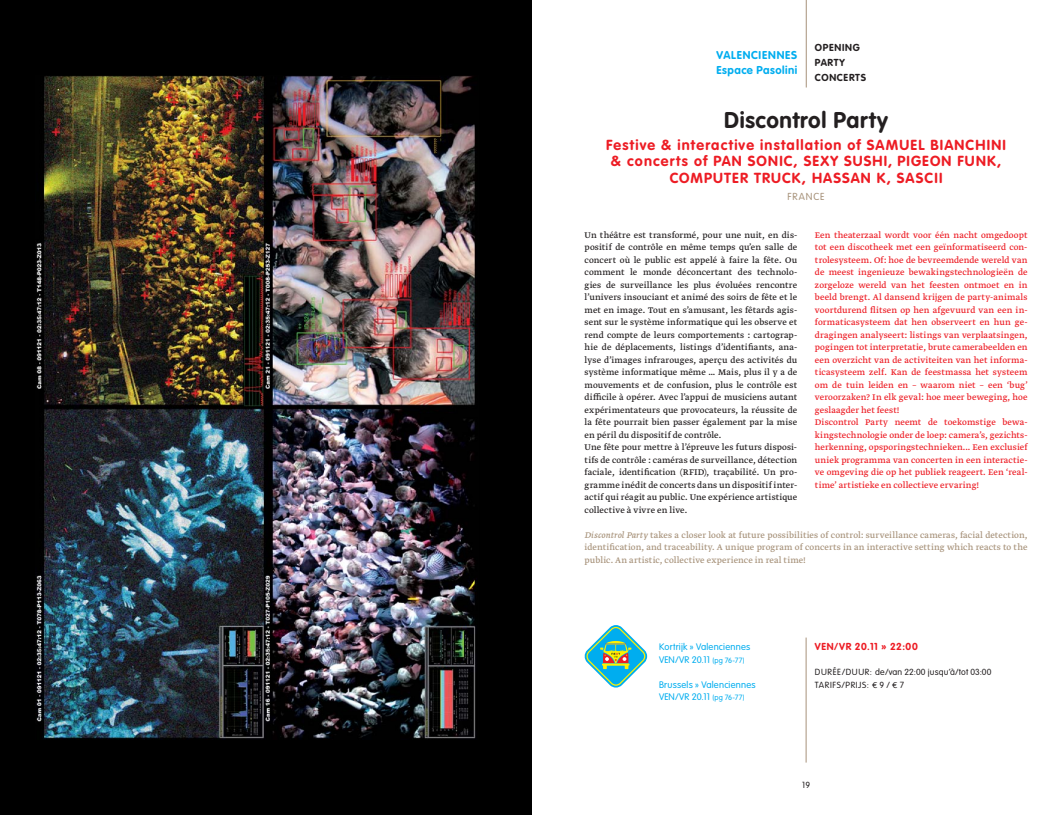
<style>
.page{position:relative;width:1063px;height:815px;background:#fff}
.page>*{position:absolute;margin:0;border:0;box-sizing:border-box;transform-origin:0 0}
.t1{font:700 22.5px "VAG Rounded";letter-spacing:.025em;color:#231f20}
.t2{font:700 14.38px/16.2px "VAG Rounded";letter-spacing:.08em;color:#ed1c24;text-align:center}
.t3{font:700 11.25px/15px "VAG Rounded";letter-spacing:.045em;color:#00adef}
.t4{font:700 10px/15px "VAG Rounded";letter-spacing:.07em;color:#231f20}
.t5{font:700 10px "VAG Rounded";letter-spacing:.06em;color:#ed1c24}
.t6{font:300 10px "VAG Rounded";letter-spacing:.085em;color:#a7927a}
.t7{font:9.75px/12.5px "Greta Text";letter-spacing:.01em;color:#231f20}
.t8{font:9.75px/12.5px "Greta Text";letter-spacing:.015em;color:#ed1c24}
.t9{font:9.75px/12.5px "Greta Text";letter-spacing:.01em;color:#a7927a;text-align:justify}
.t10{font:300 9.38px/12.5px "VAG Rounded";letter-spacing:.025em;color:#00adef}
.t11{font:300 8.75px/12.5px "VAG Rounded";letter-spacing:.04em;color:#231f20}
.s1{font-style:italic}
.s2{font-size:7.5px}
.s3{font-family:"Euro Sans ITC";font-weight:500}
</style>
<div class="page">
<hr style="left:806px;top:0;width:1px;height:88px;background:#a7927a">
<hr style="left:806px;top:638px;width:1px;height:125px;background:#a7927a">
<div style="left:0;top:0;width:531px;height:815px;background:#000"></div>
<img style="left:36px;top:75px;width:441px;height:665px">
<svg style="left:584px;top:625px;width:63px;height:63px"></svg>
<p class="t3" style="left:716px;top:49px;width:82px">VALENCIENNES<br>Espace Pasolini</p>
<p class="t4" style="left:815px;top:41px;width:53px">OPENING<br>PARTY<br>CONCERTS</p>
<h1 class="t1" style="left:724px;top:110px;width:165px">Discontrol Party</h1>
<h2 class="t2" style="left:606px;top:138px;width:401px">Festive &amp; interactive installation of SAMUEL BIANCHINI &amp; concerts of PAN SONIC, SEXY SUSHI, PIGEON FUNK,<br>COMPUTER TRUCK, HASSAN K, SASCII</h2>
<p class="t6" style="left:788px;top:192px;width:39px">FRANCE</p>
<p class="t7" style="left:585px;top:229px;width:214px">Un théâtre est transformé, pour une nuit, en dis&shy;positif de contrôle en même temps qu’en salle de concert où le public est appelé à faire la fête. Ou comment le monde déconcertant des technolo&shy;gies de surveillance les plus évoluées rencontre l’univers insouciant et animé des soirs de fête et le met en image. Tout en s’amusant, les fêtards agis&shy;sent sur le système informatique qui les observe et rend compte de leurs comportements : cartograp&shy;hie de déplacements, listings d’identifiants, ana&shy;lyse d’images infrarouges, aperçu des activités du système informatique même … Mais, plus il y a de mouvements et de confusion, plus le contrôle est difficile à opérer. Avec l’appui de musiciens autant expérimentateurs que provocateurs, la réussite de la fête pourrait bien passer également par la mise en péril du dispositif de contrôle.<br>Une fête pour mettre à l’épreuve les futurs disposi&shy;tifs de contrôle : caméras de surveillance, détection faciale, identification (RFID), traçabilité. Un pro&shy;gramme inédit de concerts dans un dispositif inter&shy;actif qui réagit au public. Une expérience artistique collective à vivre en live.</p>
<p class="t8" style="left:815px;top:229px;width:214px">Een theaterzaal wordt voor één nacht omgedoopt tot een discotheek met een geïnformatiseerd con&shy;trolesysteem. Of: hoe de bevreemdende wereld van de meest ingenieuze bewakingstechnologieën de zorgeloze wereld van het feesten ontmoet en in beeld brengt. Al dansend krijgen de party-animals voortdurend flitsen op hen afgevuurd van een in&shy;formaticasysteem dat hen observeert en hun ge&shy;dragingen analyseert: listings van verplaatsingen, pogingen tot interpretatie, brute camerabeelden en een overzicht van de activiteiten van het informa&shy;ticasysteem zelf. Kan de feestmassa het systeem om de tuin leiden en – waarom niet – een ‘bug’ veroorzaken? In elk geval: hoe meer beweging, hoe geslaagder het feest!<br>Discontrol Party neemt de toekomstige bewa&shy;kingstechnologie onder de loep: camera’s, gezichts&shy;herkenning, opsporingstechnieken... Een exclusief uniek programma van concerten in een interactie&shy;ve omgeving die op het publiek reageert. Een ‘real&shy;time’ artistieke en collectieve ervaring!</p>
<p class="t9" style="left:585px;top:529px;width:444px"><span class="s1">Discontrol Party</span> takes a closer look at future possibilities of control: surveillance cameras, facial detection, identification, and traceability. A unique program of concerts in an interactive setting which reacts to the public. An artistic, collective experience in real time!</p>
<p class="t10" style="left:659px;top:641px;width:93px">Kortrijk » Valenciennes<br>VEN/VR 20.11 <span class="s2">(pg 76-77)</span></p>
<p class="t10" style="left:659px;top:679px;width:98px">Brussels » Valenciennes<br>VEN/VR 20.11 <span class="s2">(pg 76-77)</span></p>
<p class="t5" style="left:815px;top:642px;width:104px">VEN/VR 20.11 » 22:00</p>
<p class="t11" style="left:815px;top:666px;width:178px">DURÉE/DUUR: de/van 22:00 jusqu’à/tot 03:00<br>TARIFS/PRIJS: <span class="s3">Ð</span> 9 / <span class="s3">Ð</span> 7</p>
<p class="t11" style="left:802px;top:779px;width:9px">19</p>
</div>
